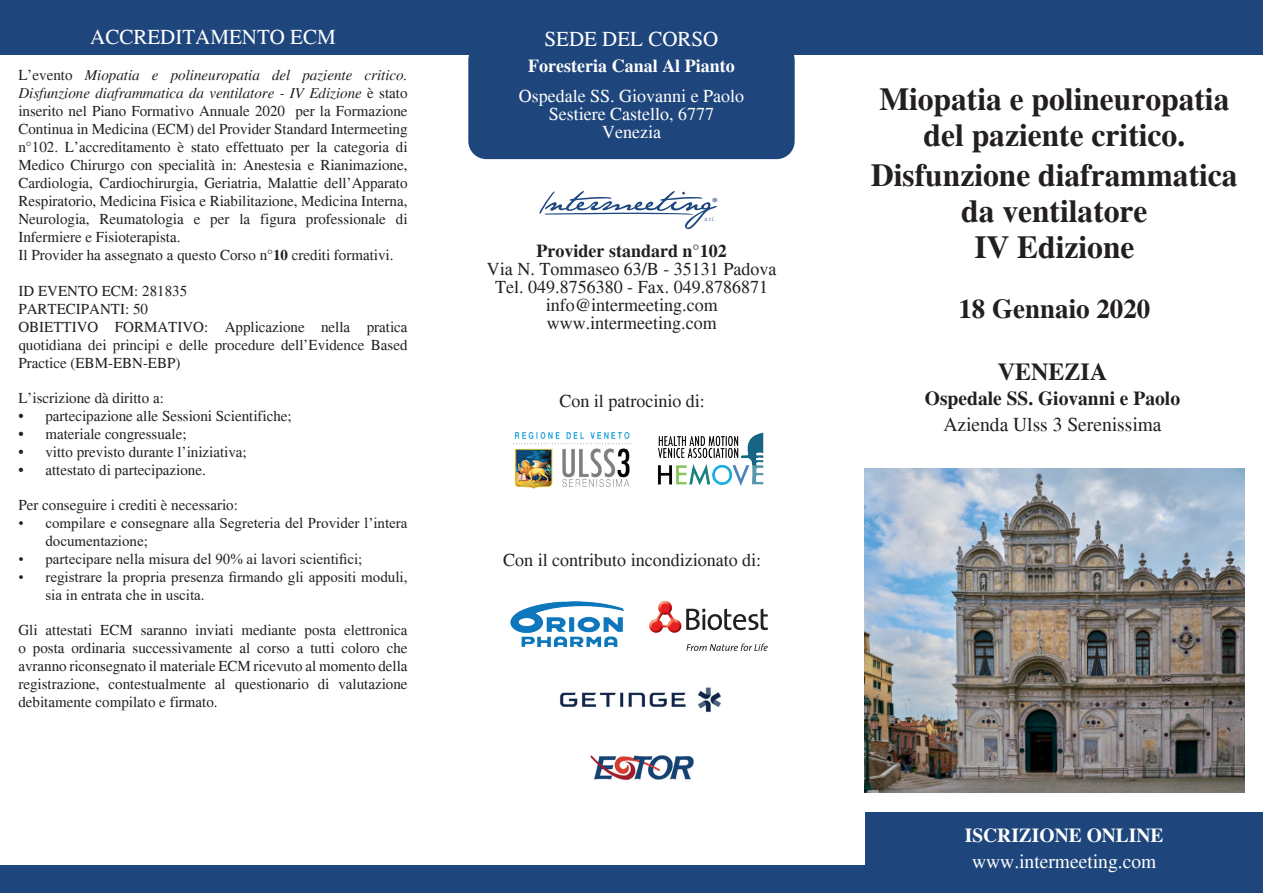
<style>
.page{position:relative;width:1263px;height:893px;background:#fff}
.page>*{position:absolute;margin:0;border:0;box-sizing:border-box;transform-origin:0 0}
.t1{font:700 31.5px/36px "Times";color:#231f20;text-align:center}
.t2{font:700 27px "Times";color:#231f20}
.t3{font:700 24px "Times";color:#231f20}
.t4{font:21px "Times";color:#fff}
.t5{font:700 19.5px "Times";color:#231f20}
.t6{font:19.5px "Times";color:#231f20}
.t7{font:19.5px "Times";color:#fff}
.t8{font:700 19.5px "Times";color:#fff}
.t9{font:18px/18px "Times";color:#231f20;text-align:center}
.t10{font:18px/18px "Times";color:#fff;text-align:center}
.t11{font:700 18px "Times";color:#fff}
.t12{font:700 18px "Times";color:#231f20}
.t13{font:15px/18px "Times";color:#231f20}
.t14{font:15px/18px "Times New Roman";color:#231f20}
.t15{font:13.5px "Myriad Pro";color:#1d477f}
.s1{font-style:italic}
.s2{font-weight:700}
</style>
<div class="page">
<div style="left:0;top:0;width:1263px;height:54px;background:#1e467c"></div>
<img style="left:864px;top:469px;width:380px;height:323px">
<div style="left:468px;top:42px;width:327px;height:117px;background:#1e467c;border-radius:18px"></div>
<svg style="left:539px;top:191px;width:178px;height:38px"></svg>
<div style="left:0;top:866px;width:1263px;height:27px;background:#1e467c"></div>
<img style="left:658px;top:432px;width:106px;height:54px">
<div style="left:865px;top:812px;width:398px;height:81px;background:#1e467c"></div>
<img style="left:511px;top:602px;width:112px;height:44px">
<svg style="left:686px;top:609px;width:82px;height:21px"></svg>
<img style="left:649px;top:601px;width:33px;height:32px">
<svg style="left:686px;top:643px;width:82px;height:8px"></svg>
<img style="left:560px;top:687px;width:161px;height:25px">
<img style="left:590px;top:755px;width:104px;height:25px">
<img style="left:513px;top:433px;width:117px;height:55px">
<h3 class="t4" style="left:90px;top:24px;width:247px">ACCREDITAMENTO ECM</h3>
<p class="t13" style="left:18px;top:66px;width:391px">L’evento <span class="s1">Miopatia e polineuropatia del paziente critico.<br>Disfunzione diaframmatica da ventilatore - IV Edizione</span> è stato inserito nel Piano Formativo Annuale 2020 per la Formazione Continua in Medicina (ECM) del Provider Standard Intermeeting n°102. L’accreditamento è stato effettuato per la categoria di Medico Chirurgo con specialità in: Anestesia e Rianimazione, Cardiologia, Cardiochirurgia, Geriatria, Malattie dell’Apparato Respiratorio, Medicina Fisica e Riabilitazione, Medicina Interna, Neurologia, Reumatologia e per la figura professionale di Infermiere e Fisioterapista.<br>Il Provider ha assegnato a questo Corso n°<span class="s2">10</span> crediti formativi.</p>
<p class="t13" style="left:18px;top:282px;width:391px">ID EVENTO ECM: 281835<br>PARTECIPANTI: 50<br>OBIETTIVO FORMATIVO: Applicazione nella pratica quotidiana dei principi e delle procedure dell’Evidence Based Practice (EBM-EBN-EBP)</p>
<p class="t13" style="left:18px;top:389px;width:147px">L’iscrizione dà diritto a:</p>
<p class="t13" style="left:18px;top:407px;width:275px">• partecipazione alle Sessioni Scientifiche;</p>
<p class="t13" style="left:18px;top:425px;width:170px">• materiale congressuale;</p>
<p class="t13" style="left:18px;top:443px;width:230px">• vitto previsto durante l’iniziativa;</p>
<p class="t13" style="left:18px;top:461px;width:189px">• attestato di partecipazione.</p>
<p class="t13" style="left:18px;top:496px;width:221px">Per conseguire i crediti è necessario:</p>
<p class="t14" style="left:45px;top:513px;width:364px;text-indent:-27px">• compilare e consegnare alla Segreteria del Provider l’intera documentazione;</p>
<p class="t14" style="left:18px;top:549px;width:346px">• partecipare nella misura del 90% ai lavori scientifici;</p>
<p class="t14" style="left:45px;top:567px;width:364px;text-indent:-27px">• registrare la propria presenza firmando gli appositi moduli, sia in entrata che in uscita.</p>
<p class="t13" style="left:18px;top:621px;width:391px;text-align:justify">Gli attestati ECM saranno inviati mediante posta elettronica o posta ordinaria successivamente al corso a tutti coloro che avranno riconsegnato il materiale ECM ricevuto al momento della registrazione, contestualmente al questionario di valutazione debitamente compilato e firmato.</p>
<h3 class="t4" style="left:544px;top:26px;width:175px">SEDE DEL CORSO</h3>
<p class="t11" style="left:528px;top:55px;width:208px">Foresteria Canal Al Pianto</p>
<p class="t10" style="left:519px;top:87px;width:227px">Ospedale SS. Giovanni e Paolo<br>Sestiere Castello, 6777<br>Venezia</p>
<p class="t15" style="left:712px;top:194px;width:7px">®</p>
<p class="t12" style="left:537px;top:239px;width:192px">Provider standard n°102</p>
<p class="t9" style="left:487px;top:259px;width:291px">Via N. Tommaseo 63/B - 35131 Padova<br>Tel. 049.8756380 - Fax. 049.8786871 info@intermeeting.com www.intermeeting.com</p>
<p class="t9" style="left:559px;top:391px;width:147px">Con il patrocinio di:</p>
<p class="t9" style="left:503px;top:551px;width:260px">Con il contributo incondizionato di:</p>
<h1 class="t1" style="left:879px;top:80px;width:352px">Miopatia e polineuropatia del paziente critico.</h1>
<h1 class="t1" style="left:871px;top:157px;width:368px">Disfunzione diaframmatica da ventilatore<br>IV Edizione</h1>
<h2 class="t2" style="left:958px;top:292px;width:194px">18 Gennaio 2020</h2>
<h3 class="t3" style="left:998px;top:357px;width:111px">VENEZIA</h3>
<h3 class="t5" style="left:925px;top:387px;width:257px">Ospedale SS. Giovanni e Paolo</h3>
<h3 class="t6" style="left:943px;top:413px;width:220px">Azienda Ulss 3 Serenissima</h3>
<h3 class="t8" style="left:965px;top:824px;width:200px">ISCRIZIONE ONLINE</h3>
<h3 class="t7" style="left:972px;top:850px;width:186px">www.intermeeting.com</h3>
</div>
